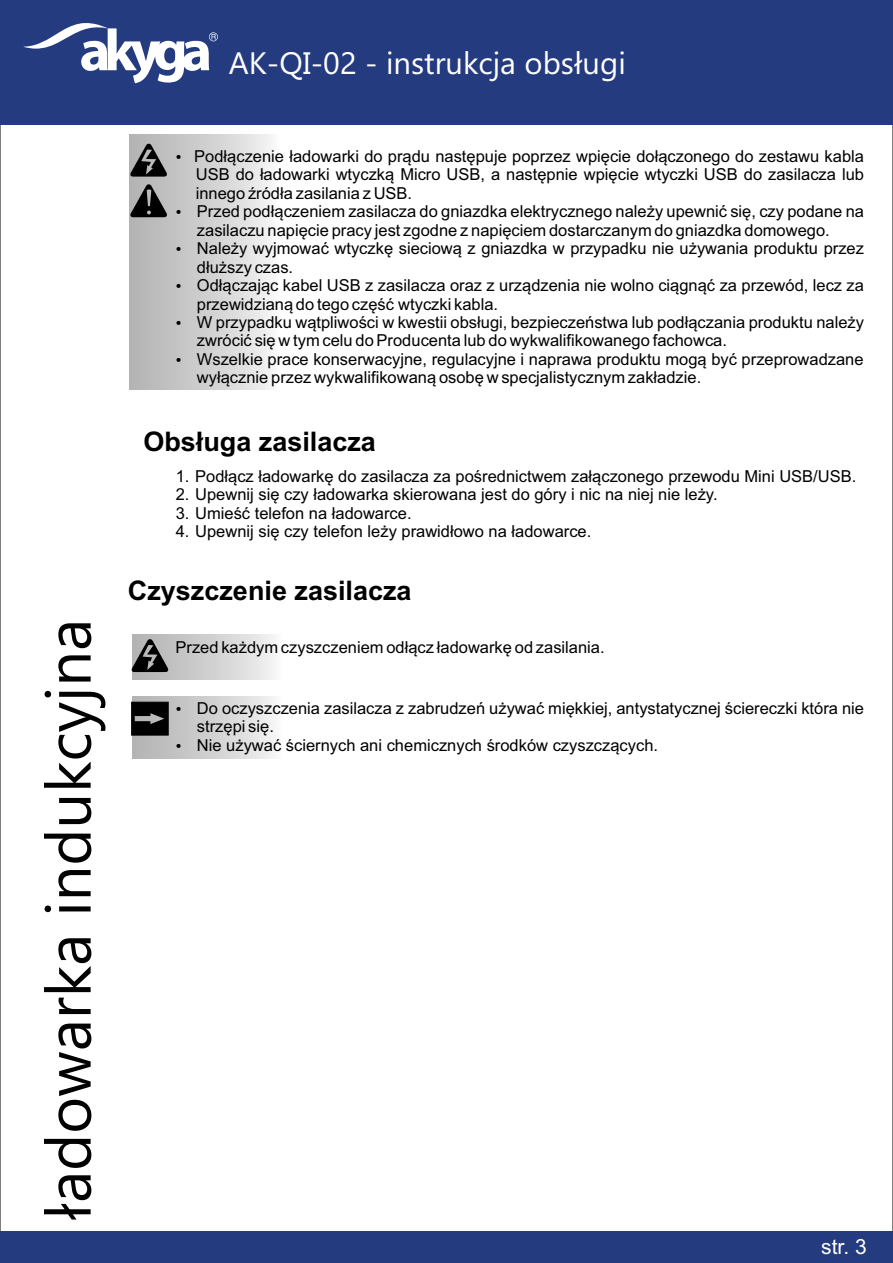
<style>
.page{position:relative;width:893px;height:1263px;background:#fff}
.page>*{position:absolute;margin:0;border:0;box-sizing:border-box;transform-origin:0 0}
.t1{font:63px "Ebrima";color:#020202}
.t2{font:31.05px "Ebrima";color:#fff}
.t3{font:700 27px "Arial";color:#000}
.t4{font:21px "Arial";color:#fff}
.t5{font:16.5px/18.5px "Arial";color:#000}
</style>
<div class="page">
<div style="left:0;top:0;width:893px;height:124px;background:#243b7f"></div>
<svg style="left:23px;top:23px;width:195px;height:60px"></svg>
<div style="left:0;top:1231px;width:893px;height:31px;background:#243b7f"></div>
<div style="left:129px;top:134px;width:152px;height:255px;background:linear-gradient(to right,#afafaf,#f5f5f5)"></div>
<svg style="left:130px;top:184px;width:37px;height:33px"></svg>
<svg style="left:130px;top:144px;width:37px;height:33px"></svg>
<div style="left:132px;top:696px;width:151px;height:63px;background:linear-gradient(to right,#afafaf,#f4f4f4)"></div>
<svg style="left:131px;top:701px;width:38px;height:35px"></svg>
<div style="left:132px;top:634px;width:151px;height:45px;background:linear-gradient(to right,#aeaeae,#f5f5f5)"></div>
<svg style="left:132px;top:639px;width:36px;height:33px"></svg>
<svg style="left:177px;top:155px;width:4px;height:4px"></svg>
<svg style="left:177px;top:210px;width:4px;height:4px"></svg>
<svg style="left:177px;top:247px;width:4px;height:4px"></svg>
<svg style="left:177px;top:284px;width:4px;height:4px"></svg>
<svg style="left:177px;top:321px;width:4px;height:4px"></svg>
<svg style="left:177px;top:358px;width:4px;height:4px"></svg>
<svg style="left:177px;top:706px;width:4px;height:4px"></svg>
<svg style="left:177px;top:743px;width:4px;height:4px"></svg>
<h2 class="t2" style="left:229px;top:51px;width:398px">AK-QI-02 - instrukcja obsługi</h2>
<h1 class="t1" style="left:45px;top:1220px;width:603px;rotate:-90deg">ładowarka indukcyjna</h1>
<p class="t5" style="left:194px;top:149px;width:671px">Podłączenie ładowarki do prądu następuje poprzez wpięcie dołączonego do zestawu kabla USB do ładowarki wtyczką Micro USB, a następnie wpięcie wtyczki USB do zasilacza lub innego źródła zasilania z USB.<br>Przed podłączeniem zasilacza do gniazdka elektrycznego należy upewnić się, czy podane na zasilaczu napięcie pracy jest zgodne z napięciem dostarczanym do gniazdka domowego.<br>Należy wyjmować wtyczkę sieciową z gniazdka w przypadku nie używania produktu przez dłuższy czas.<br>Odłączając kabel USB z zasilacza oraz z urządzenia nie wolno ciągnąć za przewód, lecz za przewidzianą do tego część wtyczki kabla.<br>W przypadku wątpliwości w kwestii obsługi, bezpieczeństwa lub podłączania produktu należy zwrócić się w tym celu do Producenta lub do wykwalifikowanego fachowca.<br>Wszelkie prace konserwacyjne, regulacyjne i naprawa produktu mogą być przeprowadzane wyłącznie przez wykwalifikowaną osobę w specjalistycznym zakładzie.</p>
<h3 class="t3" style="left:143px;top:432px;width:234px">Obsługa zasilacza</h3>
<p class="t5" style="left:176px;top:468px;width:682px">1. Podłącz ładowarkę do zasilacza za pośrednictwem załączonego przewodu Mini USB/USB.</p>
<p class="t5" style="left:176px;top:487px;width:543px">2. Upewnij się czy ładowarka skierowana jest do góry i nic na niej nie leży.</p>
<p class="t5" style="left:176px;top:505px;width:237px">3. Umieść telefon na ładowarce.</p>
<p class="t5" style="left:176px;top:523px;width:417px">4. Upewnij się czy telefon leży prawidłowo na ładowarce.</p>
<h3 class="t3" style="left:128px;top:581px;width:285px">Czyszczenie zasilacza</h3>
<p class="t5" style="left:176px;top:639px;width:431px">Przed każdym czyszczeniem odłącz ładowarkę od zasilania.</p>
<p class="t5" style="left:197px;top:700px;width:669px">Do oczyszczenia zasilacza z zabrudzeń używać miękkiej, antystatycznej ściereczki która nie strzępi się.<br>Nie używać ściernych ani chemicznych środków czyszczących.</p>
<p class="t4" style="left:821px;top:1239px;width:47px">str. 3</p>
</div>
